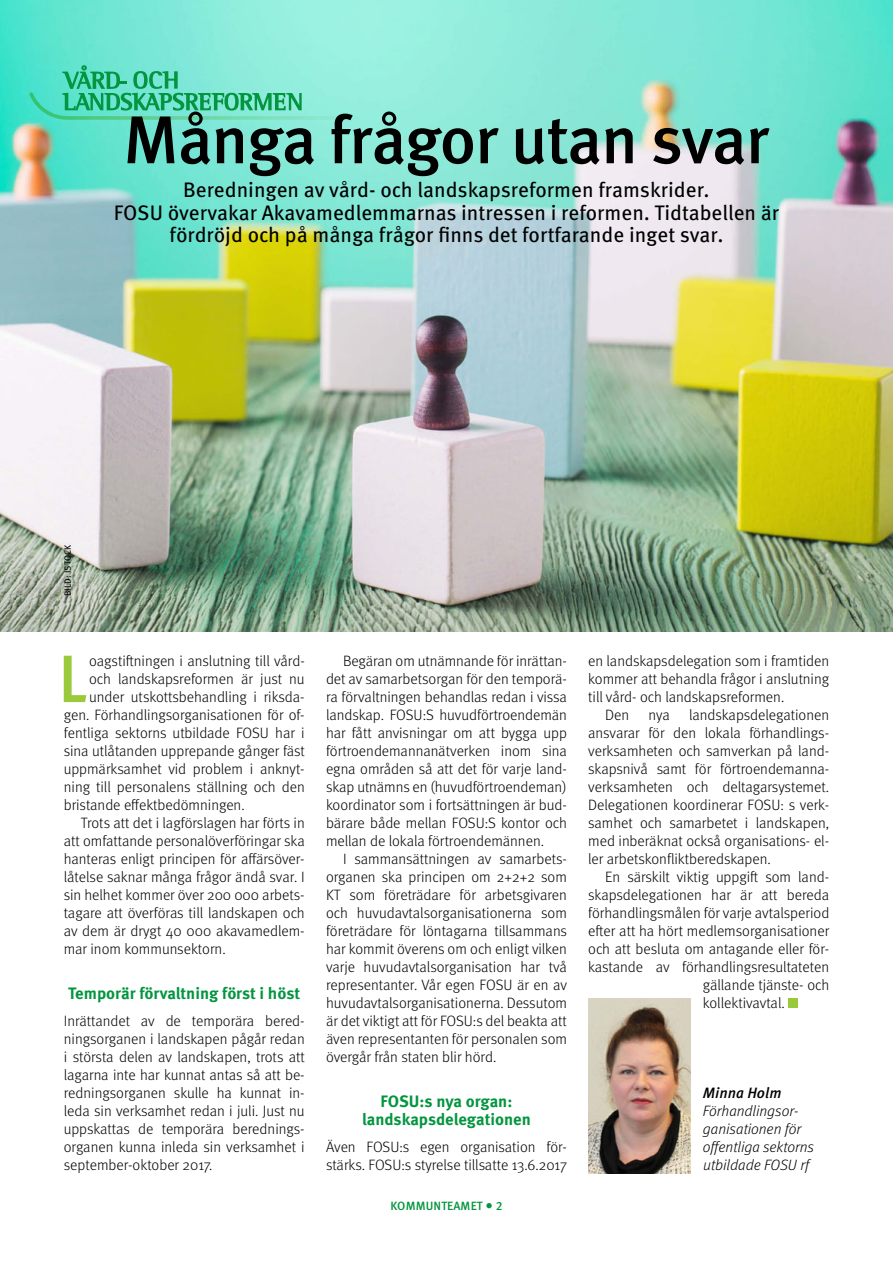
<style>
.page{position:relative;width:893px;height:1263px;background:#fff}
.page>*{position:absolute;margin:0;border:0;box-sizing:border-box;transform-origin:0 0}
.ots_met_1_ru{font:500 67.5px "Meta OT";letter-spacing:-.025em;color:#000}
.leipis_met_10_12_ANF{font:700 67.05px "Meta Cond OT";color:#9aca3c}
.ingr_met_ru{font:21px/22.5px "Meta OT";color:#000;text-align:center}
.väliots_met_1_ru{font:700 16.5px/18px "Meta OT";color:#03953f;text-align:center}
.leipis_met_10_12_ru{font:300 15px/18px "Meta OT";color:#000;text-align:justify}
.leipis_met_10_12_EI{font:300 15px/18px "Meta OT";color:#000;text-align:justify}
.leipis_met_10_12_ANF-2{font:300 15px "Meta OT";color:#000}
.kirjoittaja_tiedot_r{font:italic 300 15px/18px "Meta OT";color:#000}
.kirjoittaja_met_ru{font:italic 500 15px "Meta OT";color:#000}
.leipis_met_10_12_EI-2{font:500 12px "Meta OT";letter-spacing:.01em;color:#03953f}
.kuvaaja_6_8_EI_SIS{font:9px "Meta OT";letter-spacing:.01em;color:#000}
.s1{font-size:15px}
</style>
<div class="page">
<img style="left:0;top:0;width:893px;height:631px">
<div style="left:788px;top:999px;width:10px;height:9px;background:#9aca3c"></div>
<img style="left:589px;top:998px;width:101px;height:176px">
<svg style="left:28px;top:65px;width:391px;height:57px;background:#6eddc0"></svg>
<p class="ots_met_1_ru" style="left:123px;top:98px;width:648px">Många frågor utan svar</p>
<p class="ingr_met_ru" style="left:114px;top:179px;width:667px">Beredningen av vård- och landskapsreformen framskrider.<br>FOSU övervakar Akavamedlemmarnas intressen i reformen. Tidtabellen är fördröjd och på många frågor finns det fortfarande inget svar.</p>
<p class="kuvaaja_6_8_EI_SIS" style="left:62px;top:596px;width:53px;rotate:-90deg">BILD: ISTOCK</p>
<p class="leipis_met_10_12_ANF" style="left:59px;top:636px;width:29px">L</p>
<p class="leipis_met_10_12_ANF-2" style="left:89px;top:652px;width:217px">oagstiftningen i anslutning till vård-</p>
<p class="leipis_met_10_12_ANF-2" style="left:89px;top:670px;width:217px">och landskapsreformen är just nu</p>
<p class="leipis_met_10_12_ANF-2" style="left:89px;top:688px;width:217px">under utskottsbehandling i riksda-</p>
<p class="leipis_met_10_12_ANF-2" style="left:64px;top:706px;width:242px">gen. Förhandlingsorganisationen för of-</p>
<p class="leipis_met_10_12_ANF-2" style="left:64px;top:724px;width:242px">fentliga sektorns utbildade FOSU har i</p>
<p class="leipis_met_10_12_ANF-2" style="left:64px;top:742px;width:243px">sina utlåtanden upprepande gånger fäst</p>
<p class="leipis_met_10_12_ANF-2" style="left:64px;top:760px;width:242px">uppmärksamhet vid problem i anknyt-</p>
<p class="leipis_met_10_12_ANF-2" style="left:64px;top:778px;width:242px">ning till personalens ställning och den</p>
<p class="leipis_met_10_12_ANF-2" style="left:64px;top:796px;width:182px">bristande effektbedömningen.</p>
<p class="leipis_met_10_12_ru" style="left:64px;top:814px;width:242px;text-indent:17px">Trots att det i lagförslagen har förts in att omfattande personalöverföringar ska hanteras enligt principen för affärsöver&shy;låtelse saknar många frågor ändå svar. I sin helhet kommer över 200 000 arbets&shy;tagare att överföras till landskapen och av dem är drygt 40 000 akavamedlem&shy;mar inom kommunsektorn.</p>
<p class="väliots_met_1_ru" style="left:68px;top:984px;width:233px">Temporär förvaltning först i höst</p>
<p class="leipis_met_10_12_EI" style="left:64px;top:1012px;width:243px">Inrättandet av de temporära bered&shy;ningsorganen i landskapen pågår redan i största delen av landskapen, trots att lagarna inte har kunnat antas så att be&shy;redningsorganen skulle ha kunnat in&shy;leda sin verksamhet redan i juli. Just nu uppskattas de temporära berednings&shy;organen kunna inleda sin verksamhet i september-oktober 2017.</p>
<p class="leipis_met_10_12_ru" style="left:326px;top:652px;width:242px;text-indent:17px">Begäran om utnämnande för inrättan&shy;det av samarbetsorgan för den temporä&shy;ra förvaltningen behandlas redan i vissa landskap. FOSU:S huvudförtroendemän har fått anvisningar om att bygga upp förtroendemannanätverken inom sina egna områden så att det för varje land&shy;skap utnämns en (huvudförtroendeman) koordinator som i fortsättningen är bud&shy;bärare både mellan FOSU:S kontor och mellan de lokala förtroendemännen.</p>
<p class="leipis_met_10_12_ru" style="left:326px;top:850px;width:243px;text-indent:17px">I sammansättningen av samarbets&shy;organen ska principen om 2+2+2 som KT som företrädare för arbetsgivaren och huvudavtalsorganisationerna som företrädare för löntagarna tillsammans har kommit överens om och enligt vilken varje huvudavtalsorganisation har två representanter. Vår egen FOSU är en av huvudavtalsorganisationerna. Dessutom är det viktigt att för FOSU:s del beakta att även representanten för personalen som övergår från staten blir hörd.</p>
<p class="väliots_met_1_ru" style="left:362px;top:1092px;width:170px">FOSU:s nya organ: landskapsdelegationen</p>
<p class="leipis_met_10_12_EI" style="left:326px;top:1138px;width:242px">Även FOSU:s egen organisation för&shy;stärks. FOSU:s styrelse tillsatte 13.6.2017</p>
<p class="leipis_met_10_12_EI-2" style="left:391px;top:1198px;width:113px">KOMMUNTEAMET <span class="s1">•</span> 2</p>
<p class="leipis_met_10_12_EI" style="left:588px;top:652px;width:242px">en landskapsdelegation som i framtiden kommer att behandla frågor i anslutning till vård- och landskapsreformen.</p>
<p class="leipis_met_10_12_ru" style="left:605px;top:706px;width:25px">Den</p>
<p class="leipis_met_10_12_ru" style="left:648px;top:706px;width:23px">nya</p>
<p class="leipis_met_10_12_ru" style="left:588px;top:706px;width:242px;text-indent:101px">landskapsdelegationen ansvarar för den lokala förhandlings&shy;verksamheten och samverkan på land&shy;skapsnivå samt för förtroendemanna&shy;verksamheten och deltagarsystemet.<br>Delegationen koordinerar FOSU: s verk&shy;samhet och samarbetet i landskapen, med inberäknat också organisations- el&shy;ler arbetskonfliktberedskapen.</p>
<p class="leipis_met_10_12_ru" style="left:605px;top:868px;width:225px">En särskilt viktig uppgift som land-</p>
<p class="leipis_met_10_12_ru" style="left:588px;top:886px;width:242px">skapsdelegationen har är att bereda</p>
<p class="leipis_met_10_12_ru" style="left:588px;top:904px;width:243px">förhandlingsmålen för varje avtalsperiod</p>
<p class="leipis_met_10_12_ru" style="left:588px;top:922px;width:242px">efter att ha hört medlemsorganisationer</p>
<p class="leipis_met_10_12_ru" style="left:588px;top:940px;width:242px">och att besluta om antagande eller för-</p>
<p class="leipis_met_10_12_ru" style="left:588px;top:958px;width:242px">kastande av förhandlingsresultateten</p>
<p class="leipis_met_10_12_ru" style="left:703px;top:976px;width:128px">gällande tjänste- och</p>
<p class="leipis_met_10_12_ru" style="left:703px;top:994px;width:83px">kollektivavtal.</p>
<p class="kirjoittaja_met_ru" style="left:703px;top:1084px;width:80px">Minna Holm</p>
<p class="kirjoittaja_tiedot_r" style="left:703px;top:1102px;width:113px">Förhandlingsor&shy;ganisationen för offentliga sektorns utbildade FOSU rf</p>
</div>
